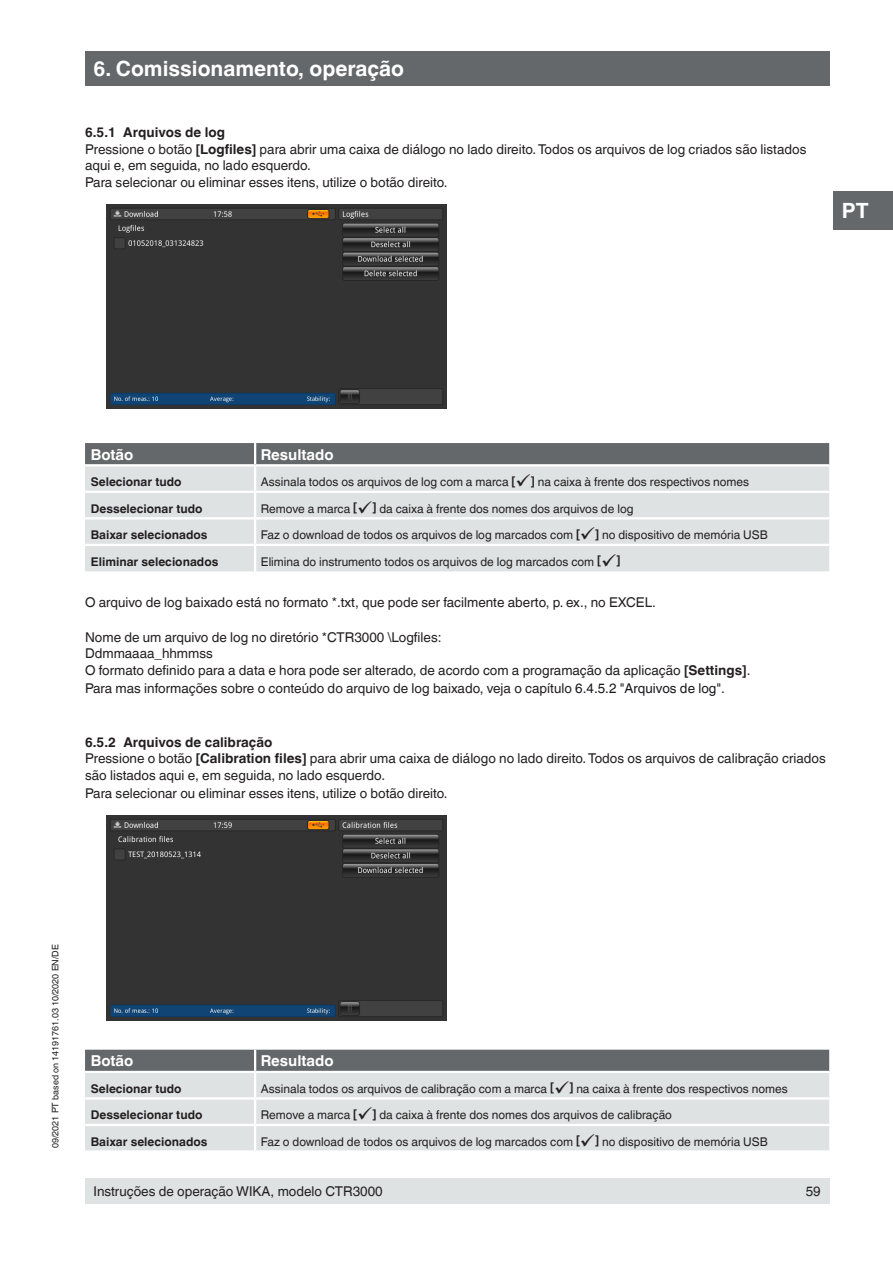
<style>
.page{position:relative;width:893px;height:1263px;background:#fff}
.page>*{position:absolute;margin:0;border:0;box-sizing:border-box;transform-origin:0 0}
.t1{font:700 21px "Helvetica World";color:#fff}
.t2{font:700 15px "Helvetica World";color:#fff}
.t3{font:13.5px/16.5px "Helvetica World";color:#231f20}
.t4{font:12px "Helvetica World";color:#231f20}
.t5{font:700 12px "Helvetica World";color:#231f20}
.t6{font:9px "Helvetica World";color:#231f20}
.s1{font-weight:700}
.s2{color:#19191d}
</style>
<div class="page">
<div style="left:833px;top:191px;width:60px;height:39px;background:#64686b"></div>
<div style="left:85px;top:51px;width:744px;height:34px;background:#64686b"></div>
<div style="left:85px;top:1178px;width:744px;height:25px;background:#dfe2e2"></div>
<div style="left:85px;top:443px;width:744px;height:21px;background:#64686b"></div>
<div style="left:85px;top:466px;width:744px;height:105px;background:#dfe2e2"></div>
<hr style="left:254px;top:443px;width:2px;height:21px;background:#fff">
<hr style="left:254px;top:466px;width:2px;height:25px;background:#fff">
<hr style="left:85px;top:491px;width:170px;height:2px;background:#fff">
<hr style="left:255px;top:491px;width:574px;height:2px;background:#fff">
<hr style="left:254px;top:493px;width:2px;height:24px;background:#fff">
<hr style="left:85px;top:517px;width:170px;height:2px;background:#fff">
<hr style="left:255px;top:517px;width:574px;height:2px;background:#fff">
<hr style="left:254px;top:519px;width:2px;height:25px;background:#fff">
<hr style="left:85px;top:544px;width:170px;height:2px;background:#fff">
<hr style="left:255px;top:544px;width:574px;height:2px;background:#fff">
<hr style="left:254px;top:546px;width:2px;height:25px;background:#fff">
<div style="left:85px;top:1050px;width:744px;height:21px;background:#64686b"></div>
<div style="left:85px;top:1073px;width:744px;height:77px;background:#dfe2e2"></div>
<hr style="left:254px;top:1050px;width:2px;height:21px;background:#fff">
<hr style="left:254px;top:1073px;width:2px;height:24px;background:#fff">
<hr style="left:85px;top:1097px;width:170px;height:2px;background:#fff">
<hr style="left:255px;top:1097px;width:574px;height:2px;background:#fff">
<hr style="left:254px;top:1099px;width:2px;height:25px;background:#fff">
<hr style="left:85px;top:1124px;width:170px;height:2px;background:#fff">
<hr style="left:255px;top:1124px;width:574px;height:2px;background:#fff">
<hr style="left:254px;top:1126px;width:2px;height:24px;background:#fff">
<img style="left:106px;top:205px;width:340px;height:204px">
<img style="left:106px;top:816px;width:340px;height:204px">
<h1 class="t1" style="left:94px;top:56px;width:312px">6. Comissionamento, operação</h1>
<p class="t3" style="left:85px;top:124px;width:723px"><span class="s1">6.5.1 Arquivos de log<br></span>Pressione o botão <span class="s1">[Logfiles]</span> para abrir uma caixa de diálogo no lado direito. Todos os arquivos de log criados são listados aqui e, em seguida, no lado esquerdo.<br>Para selecionar ou eliminar esses itens, utilize o botão direito.</p>
<h1 class="t1" style="left:842px;top:198px;width:28px">PT</h1>
<p class="t2" style="left:91px;top:446px;width:44px">Botão</p>
<p class="t2" style="left:261px;top:446px;width:74px">Resultado</p>
<p class="t5" style="left:91px;top:475px;width:92px">Selecionar tudo</p>
<p class="t4" style="left:261px;top:475px;width:490px">Assinala todos os arquivos de log com a marca <span class="s1">[</span>✓<span class="s1">]</span> na caixa à frente dos respectivos nomes</p>
<p class="t5" style="left:91px;top:501px;width:113px">Desselecionar tudo</p>
<p class="t4" style="left:261px;top:501px;width:374px">Remove a marca <span class="s1">[</span>✓<span class="s1">]</span> da caixa à frente dos nomes dos arquivos de log</p>
<p class="t5" style="left:91px;top:528px;width:118px">Baixar selecionados</p>
<p class="t4" style="left:261px;top:528px;width:508px">Faz o download de todos os arquivos de log marcados com <span class="s1">[</span>✓<span class="s1">]</span> no dispositivo de memória USB</p>
<p class="t5" style="left:91px;top:554px;width:129px">Eliminar selecionados</p>
<p class="t4" style="left:261px;top:554px;width:361px">Elimina do instrumento todos os arquivos de log marcados com <span class="s1">[</span>✓<span class="s1">]</span></p>
<p class="t3" style="left:85px;top:594px;width:572px">O arquivo de log baixado está no formato *.txt, que pode ser facilmente aberto, p. ex., no EXCEL.</p>
<p class="t3" style="left:85px;top:629px;width:667px">Nome de um arquivo de log no diretório *CTR3000 \Logfiles:<br>Ddmmaaaa_hhmmss<br>O formato definido para a data e hora pode ser alterado, de acordo com a programação da aplicação <span class="s1">[Settings]</span>.</p>
<p class="t3" style="left:85px;top:680px;width:641px">Para mas informações sobre o conteúdo do arquivo de log baixado, veja o capítulo <span class="s2">6.4.5.2 "Arquivos de log"</span>.</p>
<p class="t3" style="left:85px;top:734px;width:742px"><span class="s1">6.5.2 Arquivos de calibração<br></span>Pressione o botão <span class="s1">[Calibration files]</span> para abrir uma caixa de diálogo no lado direito. Todos os arquivos de calibração criados são listados aqui e, em seguida, no lado esquerdo.</p>
<p class="t3" style="left:85px;top:785px;width:364px">Para selecionar ou eliminar esses itens, utilize o botão direito.</p>
<p class="t6" style="left:50px;top:1148px;width:205px;rotate:-90deg">09/2021 PT based on 14191761.03 10/2020 EN/DE</p>
<p class="t2" style="left:91px;top:1052px;width:44px">Botão</p>
<p class="t2" style="left:261px;top:1052px;width:74px">Resultado</p>
<p class="t5" style="left:91px;top:1081px;width:92px">Selecionar tudo</p>
<p class="t4" style="left:261px;top:1081px;width:528px">Assinala todos os arquivos de calibração com a marca <span class="s1">[</span>✓<span class="s1">]</span> na caixa à frente dos respectivos nomes</p>
<p class="t5" style="left:91px;top:1108px;width:113px">Desselecionar tudo</p>
<p class="t4" style="left:261px;top:1108px;width:413px">Remove a marca <span class="s1">[</span>✓<span class="s1">]</span> da caixa à frente dos nomes dos arquivos de calibração</p>
<p class="t5" style="left:91px;top:1134px;width:118px">Baixar selecionados</p>
<p class="t4" style="left:261px;top:1134px;width:508px">Faz o download de todos os arquivos de log marcados com <span class="s1">[</span>✓<span class="s1">]</span> no dispositivo de memória USB</p>
<p class="t3" style="left:94px;top:1182px;width:291px">Instruções de operação WIKA, modelo CTR3000</p>
<p class="t3" style="left:806px;top:1182px;width:17px">59</p>
</div>
